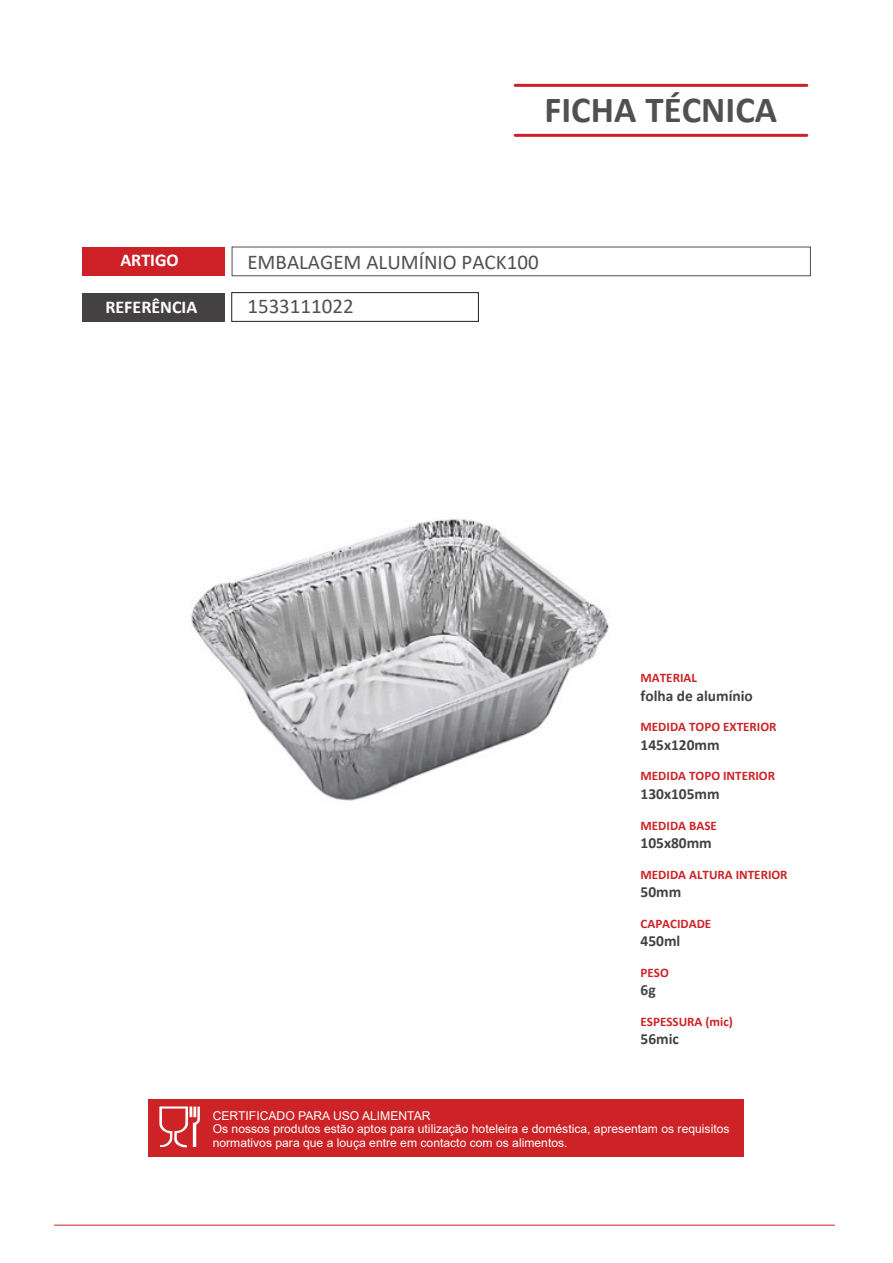
<style>
.page{position:relative;width:893px;height:1263px;background:#fff}
.page>*{position:absolute;margin:0;border:0;box-sizing:border-box;transform-origin:0 0}
.t1{font:700 36.9px "Calibri";color:#524f50}
.t2{font:21px "Calibri";color:#524f50}
.t3{font:700 18px "Calibri";color:#fff}
.t4{font:700 15.45px "Calibri";color:#444142}
.t5{font:700 13.05px "Calibri";color:#cd2327}
.t6{font:12.15px/13.5px "Arial";color:#fff}
</style>
<div class="page">
<img style="left:191px;top:518px;width:418px;height:283px">
<div style="left:82px;top:247px;width:142px;height:29px;background:#cd2127"></div>
<div style="left:232px;top:247px;width:579px;height:29px;border:1px solid #524f50"></div>
<div style="left:82px;top:293px;width:142px;height:28px;background:#444142"></div>
<div style="left:232px;top:292px;width:247px;height:30px;border:1px solid #221e20"></div>
<hr style="left:515px;top:134px;width:292px;height:3px;background:#cd2127">
<hr style="left:515px;top:84px;width:292px;height:3px;background:#cd2127">
<hr style="left:55px;top:1225px;width:780px;height:1px;background:#cd2327">
<div style="left:149px;top:1099px;width:595px;height:57px;background:#cd2327"></div>
<svg style="left:159px;top:1106px;width:41px;height:41px"></svg>
<h1 class="t1" style="left:544px;top:84px;width:234px">FICHA TÉCNICA</h1>
<h3 class="t3" style="left:120px;top:248px;width:60px">ARTIGO</h3>
<h2 class="t2" style="left:247px;top:248px;width:293px">EMBALAGEM ALUMÍNIO PACK100</h2>
<h3 class="t3" style="left:105px;top:294px;width:93px">REFERÊNCIA</h3>
<h2 class="t2" style="left:247px;top:292px;width:108px">1533111022</h2>
<p class="t5" style="left:640px;top:669px;width:58px">MATERIAL</p>
<p class="t4" style="left:640px;top:685px;width:114px">folha de alumínio</p>
<p class="t5" style="left:640px;top:718px;width:137px">MEDIDA TOPO EXTERIOR</p>
<p class="t4" style="left:640px;top:734px;width:81px">145x120mm</p>
<p class="t5" style="left:640px;top:767px;width:136px">MEDIDA TOPO INTERIOR</p>
<p class="t4" style="left:640px;top:783px;width:81px">130x105mm</p>
<p class="t5" style="left:640px;top:816px;width:78px">MEDIDA BASE</p>
<p class="t4" style="left:640px;top:832px;width:73px">105x80mm</p>
<p class="t5" style="left:640px;top:865px;width:149px">MEDIDA ALTURA INTERIOR</p>
<p class="t4" style="left:640px;top:881px;width:42px">50mm</p>
<p class="t5" style="left:640px;top:914px;width:72px">CAPACIDADE</p>
<p class="t4" style="left:640px;top:930px;width:41px">450ml</p>
<p class="t5" style="left:640px;top:963px;width:30px">PESO</p>
<p class="t4" style="left:640px;top:979px;width:17px">6g</p>
<p class="t5" style="left:640px;top:1012px;width:94px">ESPESSURA (mic)</p>
<p class="t4" style="left:640px;top:1028px;width:40px">56mic</p>
<p class="t6" style="left:213px;top:1109px;width:518px">CERTIFICADO PARA USO ALIMENTAR<br>Os nossos produtos estão aptos para utilização hoteleira e doméstica, apresentam os requisitos normativos para que a louça entre em contacto com os alimentos.</p>
</div>
